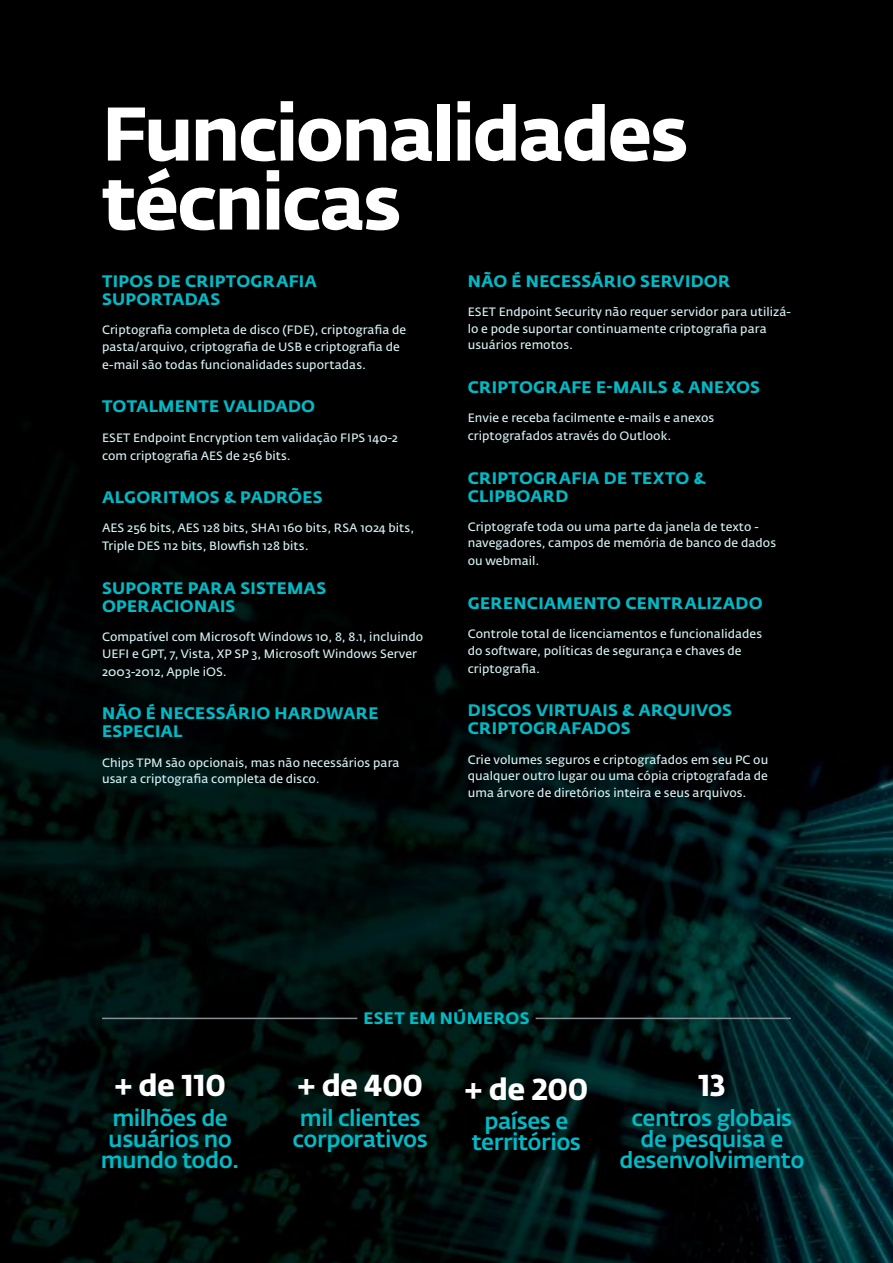
<style>
.page{position:relative;width:893px;height:1263px;background:#fff}
.page>*{position:absolute;margin:0;border:0;box-sizing:border-box;transform-origin:0 0}
.t1{font:700 75px/69px "Fedra Sans Alt Pro";letter-spacing:-.035em;color:#fff}
.t2{font:700 30px "Fedra Sans Alt Pro";letter-spacing:-.02em;color:#fff}
.t3{font:500 22.5px/21px "Fedra Sans Alt Pro";letter-spacing:-.025em;color:#00bac6;text-align:center}
.t4{font:700 16.5px/18px "Fedra Sans Alt Pro";letter-spacing:.015em;color:#00bac6}
.t5{font:600 12px/16.5px "Fedra Sans Alt Pro";letter-spacing:.005em;color:#d5eef0}
</style>
<div class="page">
<img style="left:0;top:0;width:893px;height:1263px">
<hr style="left:102px;top:1018px;width:255px;height:1px;background:#879197">
<hr style="left:536px;top:1018px;width:255px;height:1px;background:#879197">
<h1 class="t1" style="left:102px;top:100px;width:588px">Funcionalidades técnicas</h1>
<h3 class="t4" style="left:102px;top:272px;width:216px">TIPOS DE CRIPTOGRAFIA<br>SUPORTADAS</h3>
<p class="t5" style="left:102px;top:322px;width:306px">Criptografia completa de disco (FDE), criptografia de pasta/arquivo, criptografia de USB e criptografia de</p>
<p class="t5" style="left:102px;top:357px;width:266px">e-mail são todas funcionalidades suportadas.</p>
<h3 class="t4" style="left:102px;top:398px;width:215px">TOTALMENTE VALIDADO</h3>
<p class="t5" style="left:102px;top:429px;width:298px;line-height:18px">ESET Endpoint Encryption tem validação FIPS 140-2 com criptografia AES de 256 bits.</p>
<h3 class="t4" style="left:102px;top:488px;width:222px">ALGORITMOS &amp; PADRÕES</h3>
<p class="t5" style="left:102px;top:519px;width:314px;line-height:18px">AES 256 bits, AES 128 bits, SHA1 160 bits, RSA 1024 bits,<br>Triple DES 112 bits, Blowfish 128 bits.</p>
<h3 class="t4" style="left:102px;top:579px;width:226px">SUPORTE PARA SISTEMAS<br>OPERACIONAIS</h3>
<p class="t5" style="left:102px;top:629px;width:323px">Compatível com Microsoft Windows 10, 8, 8.1, incluindo<br>UEFI e GPT, 7, Vista, XP SP 3, Microsoft Windows Server</p>
<p class="t5" style="left:102px;top:663px;width:126px">2003-2012, Apple iOS.</p>
<h3 class="t4" style="left:102px;top:704px;width:278px">NÃO É NECESSÁRIO HARDWARE<br>ESPECIAL</h3>
<p class="t5" style="left:102px;top:754px;width:299px">Chips TPM são opcionais, mas não necessários para usar a criptografia completa de disco.</p>
<h3 class="t4" style="left:468px;top:272px;width:264px">NÃO É NECESSÁRIO SERVIDOR</h3>
<p class="t5" style="left:468px;top:304px;width:325px">ESET Endpoint Security não requer servidor para utilizá&shy;lo e pode suportar continuamente criptografia para usuários remotos.</p>
<h3 class="t4" style="left:468px;top:378px;width:294px">CRIPTOGRAFE E-MAILS &amp; ANEXOS</h3>
<p class="t5" style="left:468px;top:409px;width:248px;line-height:18px">Envie e receba facilmente e-mails e anexos criptografados através do Outlook.</p>
<h3 class="t4" style="left:468px;top:469px;width:239px">CRIPTOGRAFIA DE TEXTO &amp;<br>CLIPBOARD</h3>
<p class="t5" style="left:468px;top:519px;width:310px">Criptografe toda ou uma parte da janela de texto - navegadores, campos de memória de banco de dados</p>
<p class="t5" style="left:468px;top:553px;width:73px">ou webmail.</p>
<h3 class="t4" style="left:468px;top:594px;width:296px">GERENCIAMENTO CENTRALIZADO</h3>
<p class="t5" style="left:468px;top:626px;width:296px">Controle total de licenciamentos e funcionalidades do software, políticas de segurança e chaves de</p>
<p class="t5" style="left:468px;top:660px;width:74px">criptografia.</p>
<h3 class="t4" style="left:468px;top:701px;width:266px">DISCOS VIRTUAIS &amp; ARQUIVOS<br>CRIPTOGRAFADOS</h3>
<p class="t5" style="left:468px;top:751px;width:302px;text-align:justify">Crie volumes seguros e criptografados em seu PC ou qualquer outro lugar ou uma cópia criptografada de uma árvore de diretórios inteira e seus arquivos.</p>
<h2 class="t2" style="left:114px;top:1067px;width:113px">+ de 110</h2>
<h3 class="t3" style="left:101px;top:1107px;width:140px">milhões de usuários no mundo todo.</h3>
<h3 class="t4" style="left:363px;top:1010px;width:168px">ESET EM NÚMEROS</h3>
<h2 class="t2" style="left:297px;top:1067px;width:127px">+ de 400</h2>
<h3 class="t3" style="left:293px;top:1107px;width:137px">mil clientes corporativos</h3>
<h2 class="t2" style="left:465px;top:1070px;width:125px">+ de 200</h2>
<h3 class="t3" style="left:472px;top:1111px;width:111px">países e territórios</h3>
<h2 class="t2" style="left:698px;top:1067px;width:29px">13</h2>
<h3 class="t3" style="left:619px;top:1107px;width:186px">centros globais de pesquisa e desenvolvimento</h3>
</div>
